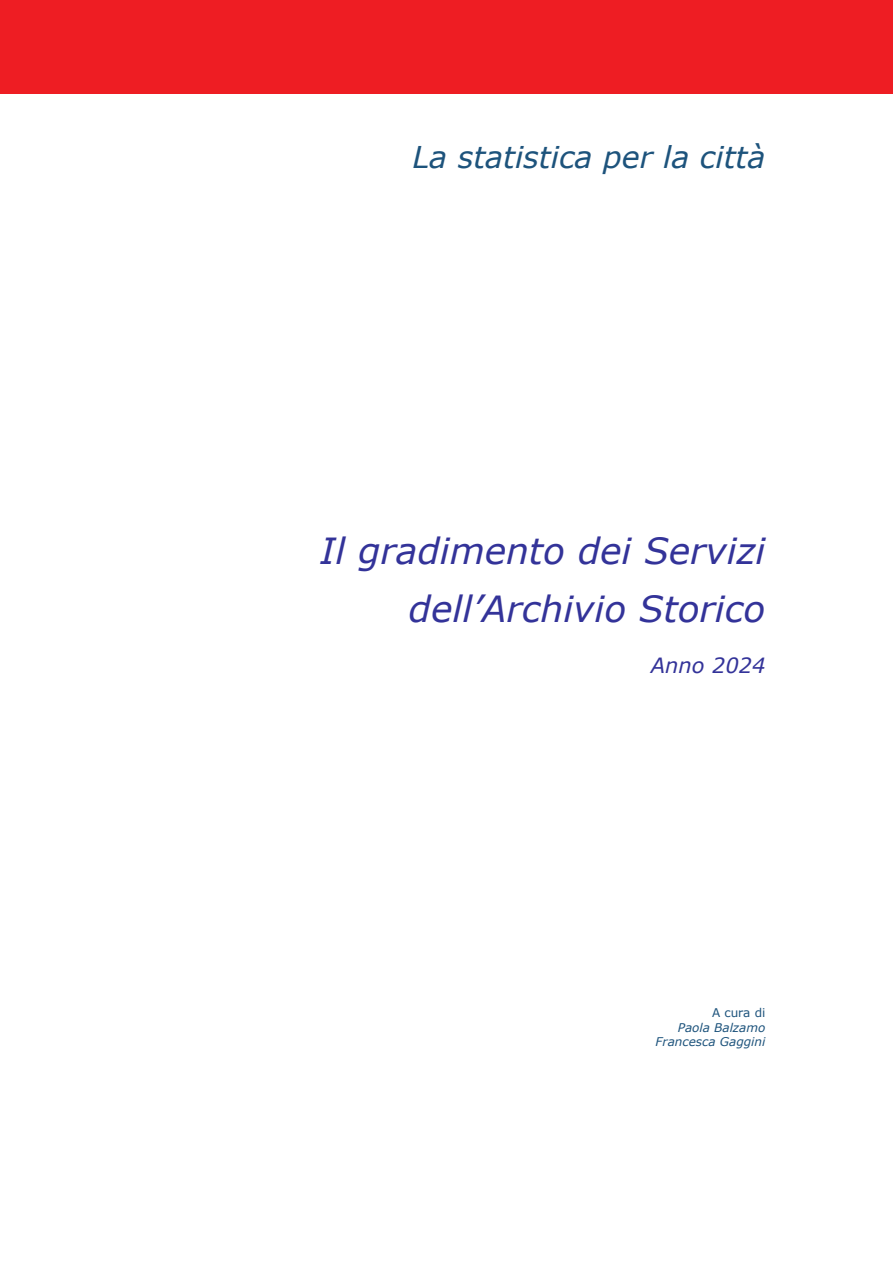
<style>
.page{position:relative;width:893px;height:1263px;background:#fff}
.page>*{position:absolute;margin:0;border:0;box-sizing:border-box;transform-origin:0 0}
.Normal__Web{font:italic 36px "Verdana";color:#339}
.t1{font:italic 30px "Verdana";color:#1d537c}
.Normal__Web-2{font:italic 21px "Verdana";color:#339}
.t2{font:italic 12px/14.4px "Verdana";color:#1d537c;text-align:right}
.s1{font-style:normal}
</style>
<div class="page">
<div style="left:0;top:0;width:893px;height:94px;background:#ee1d23"></div>
<p class="t1" style="left:412px;top:136px;width:354px">La statistica per la città</p>
<p class="Normal__Web" style="left:320px;top:526px;width:447px">Il gradimento dei Servizi</p>
<p class="Normal__Web" style="left:409px;top:584px;width:358px">dell’Archivio Storico</p>
<p class="Normal__Web-2" style="left:651px;top:651px;width:116px">Anno 2024</p>
<p class="t2" style="left:656px;top:1006px;width:111px"><span class="s1">A cura di<br></span>Paola Balzamo<br>Francesca Gaggini</p>
</div>
